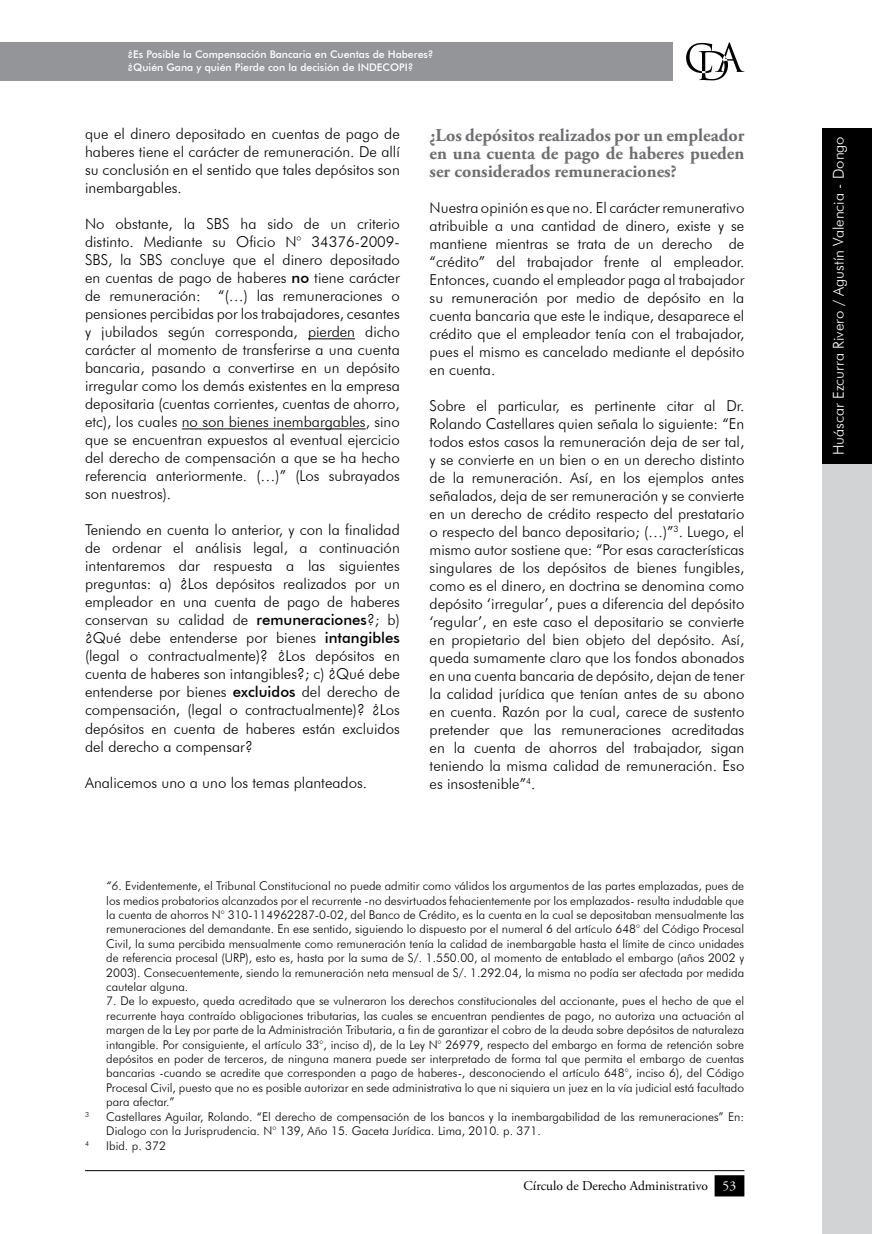
<style>
.page{position:relative;width:872px;height:1234px;background:#fff}
.page>*{position:absolute;margin:0;border:0;box-sizing:border-box;transform-origin:0 0}
.t1{font:700 18px/18px "Adobe Garamond Pro";color:#6d6e71;text-align:justify}
.t2{font:300 15px/18px "Futura BT";color:#000;text-align:justify}
.t3{font:300 15px "Futura BT";color:#fff}
.t4{font:13.5px "Adobe Garamond Pro";color:#000}
.t5{font:300 12px/14.4px "Futura BT";color:#000;text-align:justify}
.t6{font:500 10.5px/12.6px "Futura BT";color:#fff}
.t7{font:300 7.05px "Futura BT";color:#000}
.s1{font-weight:500}
.s2{font-style:italic}
.s3{color:#fff}
</style>
<div class="page">
<div style="left:0;top:43px;width:673px;height:38px;background:#939598"></div>
<svg style="left:686px;top:42px;width:58px;height:38px"></svg>
<hr style="left:85px;top:1169px;width:659px;height:1px;background:#000">
<div style="left:715px;top:1175px;width:28px;height:20px;background:#000"></div>
<div style="left:714px;top:1174px;width:30px;height:22px;border:2px solid #000"></div>
<div style="left:822px;top:306px;width:50px;height:927px;background:#d1d3d4"></div>
<div style="left:822px;top:128px;width:50px;height:335px;background:#000"></div>
<hr style="left:308px;top:338px;width:47px;height:1px;background:#000">
<hr style="left:182px;top:428px;width:184px;height:1px;background:#000">
<p class="t6" style="left:128px;top:48px;width:307px">¿Es Posible la Compensación Bancaria en Cuentas de Haberes? ¿Quién Gana y quién Pierde con la decisión de INDECOPI?</p>
<p class="t2" style="left:85px;top:125px;width:316px">que el dinero depositado en cuentas de pago de haberes tiene el carácter de remuneración. De allí su conclusión en el sentido que tales depósitos son inembargables.</p>
<p class="t2" style="left:85px;top:215px;width:316px">No obstante, la SBS ha sido de un criterio distinto. Mediante su Oficio N° 34376-2009- SBS, la SBS concluye que el dinero depositado en cuentas de pago de haberes <span class="s1">no</span> tiene carácter de remuneración: “(…) las remuneraciones o pensiones percibidas por los trabajadores, cesantes y jubilados según corresponda, pierden dicho carácter al momento de transferirse a una cuenta bancaria, pasando a convertirse en un depósito irregular como los demás existentes en la empresa depositaria (cuentas corrientes, cuentas de ahorro, etc), los cuales no son bienes inembargables, sino que se encuentran expuestos al eventual ejercicio del derecho de compensación a que se ha hecho referencia anteriormente. (…)” (Los subrayados son nuestros).</p>
<p class="t2" style="left:85px;top:521px;width:316px">Teniendo en cuenta lo anterior, y con la finalidad de ordenar el análisis legal, a continuación intentaremos dar respuesta a las siguientes preguntas: a) ¿Los depósitos realizados por un empleador en una cuenta de pago de haberes conservan su calidad de <span class="s1">remuneraciones</span>?; b) ¿Qué debe entenderse por bienes <span class="s1">intangibles </span>(legal o contractualmente)? ¿Los depósitos en cuenta de haberes son intangibles?; c) ¿Qué debe entenderse por bienes <span class="s1">excluidos</span> del derecho de compensación, (legal o contractualmente)? ¿Los depósitos en cuenta de haberes están excluidos del derecho a compensar?</p>
<p class="t2" style="left:85px;top:773px;width:283px">Analicemos uno a uno los temas planteados.</p>
<p class="t1" style="left:429px;top:126px;width:316px">¿Los depósitos realizados por un empleador en una cuenta de pago de haberes pueden ser considerados remuneraciones?</p>
<p class="t2" style="left:429px;top:198px;width:316px">Nuestra opinión es que no. E l carácter remunerativo atribuible a una cantidad de dinero, existe y se mantiene mientras se trata de un derecho de “crédito” del trabajador frente al empleador.<br>Entonces, cuando el empleador paga al trabajador su remuneración por medio de depósito en la cuenta bancaria que este le indique, desaparece el crédito que el empleador tenía con el trabajador, pues el mismo es cancelado mediante el depósito en cuenta.</p>
<p class="t2" style="left:429px;top:396px;width:316px">Sobre el particular, es pertinente citar al Dr.<br>Rolando Castellares quien señala lo siguiente: “En todos estos casos la remuneración deja de ser tal, y se convierte en un bien o en un derecho distinto de la remuneración. Así, en los ejemplos antes señalados, deja de ser remuneración y se convierte en un derecho de crédito respecto del prestatario o respecto del banco depositario; (…)”<sup>3</sup>. Luego, el mismo autor sostiene que: “Por esas características singulares de los depósitos de bienes fungibles, como es el dinero, en doctrina se denomina como depósito ‘irregular’, pues a diferencia del depósito ‘regular’, en este caso el depositario se convierte en propietario del bien objeto del depósito. Así, queda sumamente claro que los fondos abonados en una cuenta bancaria de depósito, dejan de tener la calidad jurídica que tenían antes de su abono en cuenta. Razón por la cual, carece de sustento pretender que las remuneraciones acreditadas en la cuenta de ahorros del trabajador, sigan teniendo la misma calidad de remuneración. Eso es insostenible”<sup>4</sup>.</p>
<p class="t5" style="left:106px;top:878px;width:639px"><span class="s2">“6</span>. Evidentemente, el Tribunal Constitucional no puede admitir como válidos los argumentos de las partes emplazadas, pues de los medios probatorios alcanzados por el recurrente -no desvirtuados fehacientemente por los emplazados- resulta indudable que la cuenta de ahorros N° 310-114962287-0-02, del Banco de Crédito, es la cuenta en la cual se depositaban mensualmente las remuneraciones del demandante. En ese sentido, siguiendo lo dispuesto por el numeral 6 del artículo 648° del Código Procesal Civil, la suma percibida mensualmente como remuneración tenía la calidad de inembargable hasta el límite de cinco unidades de referencia procesal (URP), esto es, hasta por la suma de S/. 1.550.00, al momento de entablado el embargo (años 2002 y 2003). Consecuentemente, siendo la remuneración neta mensual de S/. 1.292.04, la misma no podía ser afectada por medida cautelar alguna.</p>
<p class="t5" style="left:106px;top:993px;width:639px">7. De lo expuesto, queda acreditado que se vulneraron los derechos constitucionales del accionante, pues el hecho de que el recurrente haya contraído obligaciones tributarias, las cuales se encuentran pendientes de pago, no autoriza una actuación al margen de la Ley por parte de la Administración Tributaria, a fin de garantizar el cobro de la deuda sobre depósitos de naturaleza intangible. Por consiguiente, el artículo 33°, inciso d), de la Ley N° 26979, respecto del embargo en forma de retención sobre depósitos en poder de terceros, de ninguna manera puede ser interpretado de forma tal que permita el embargo de cuentas bancarias -cuando se acredite que corresponden a pago de haberes-, desconociendo el artículo 648°, inciso 6), del Código Procesal Civil, puesto que no es posible autorizar en sede administrativa lo que ni siquiera un juez en la vía judicial está facultado para afectar.”</p>
<p class="t7" style="left:85px;top:1109px;width:6px">3</p>
<p class="t5" style="left:106px;top:1108px;width:639px">Castellares Aguilar, Rolando. “E l derecho de compensación de los bancos y la inembargabilidad de las remuneraciones” En:</p>
<p class="t5" style="left:106px;top:1123px;width:436px">Dialogo con la Jurisprudencia. N° 139, Año 15. Gaceta Jurídica. Lima, 2010. p. 371.</p>
<p class="t5" style="left:85px;top:1137px;width:82px"><sup>4</sup> Ibid. p. 372</p>
<p class="t4" style="left:523px;top:1176px;width:214px">Círculo de Derecho Administrativo <span class="s3">53</span></p>
<p class="t3" style="left:829px;top:455px;width:320px;rotate:-90deg">Huáscar Ezcurra Rivero / Agustín Valencia - Dongo</p>
</div>
